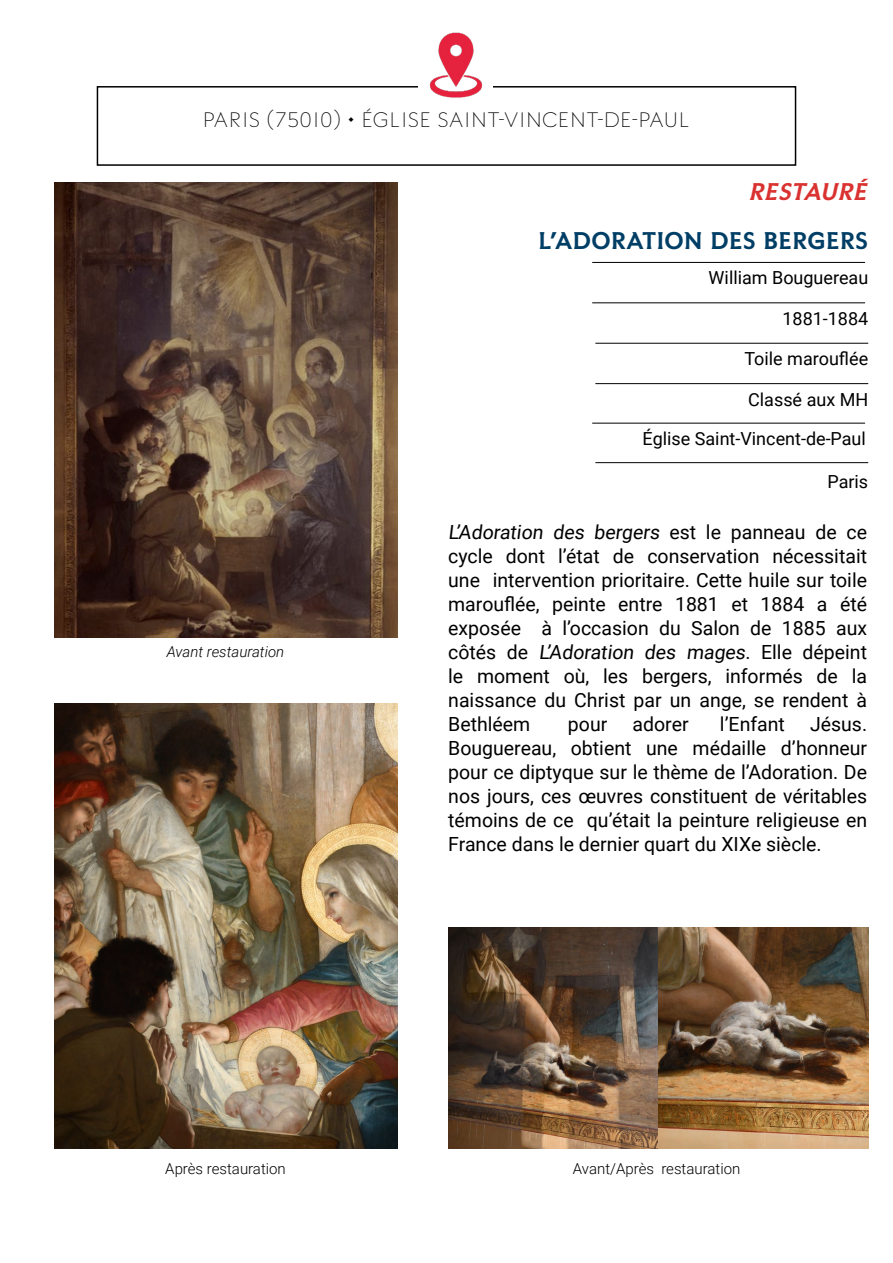
<style>
.page{position:relative;width:893px;height:1263px;background:#fff}
.page>*{position:absolute;margin:0;border:0;box-sizing:border-box;transform-origin:0 0}
.t1{font:900 22.5px "Sauvegarde";color:#003e66}
.t2{font:italic 900 22.5px "Sauvegarde";color:#d93230}
.t3{font:19.5px/24px "Roboto";color:#000;text-align:justify}
.t4{font:100 19.5px "Sauvegarde";color:#000}
.t5{font:18px/39.5px "Roboto";color:#000;text-align:right}
.t6{font:300 15px "Roboto";color:#000}
.t7{font:italic 300 15px "Roboto";color:#000}
</style>
<div class="page">
<div style="left:97px;top:86px;width:699px;height:80px;border:2px solid #000"></div>
<img style="left:418px;top:32px;width:75px;height:66px">
<hr style="left:592px;top:302px;width:273px;height:1px;background:#000">
<hr style="left:595px;top:343px;width:273px;height:1px;background:#000">
<hr style="left:595px;top:383px;width:273px;height:1px;background:#000">
<hr style="left:592px;top:423px;width:273px;height:1px;background:#000">
<hr style="left:592px;top:262px;width:273px;height:1px;background:#000">
<img style="left:54px;top:183px;width:343px;height:455px">
<img style="left:54px;top:704px;width:343px;height:444px">
<hr style="left:595px;top:462px;width:273px;height:1px;background:#000">
<img style="left:448px;top:927px;width:420px;height:221px">
<p class="t4" style="left:203px;top:108px;width:489px">PARIS (75010) • ÉGLISE SAINT-VINCENT-DE-PAUL</p>
<p class="t2" style="left:748px;top:178px;width:126px">RESTAURÉ</p>
<p class="t1" style="left:538px;top:228px;width:329px">L’ADORATION DES BERGERS</p>
<p class="t5" style="left:709px;top:258px;width:161px">William Bouguereau</p>
<p class="t5" style="left:782px;top:298px;width:87px">1881-1884</p>
<p class="t5" style="left:744px;top:338px;width:125px">Toile marouflée</p>
<p class="t5" style="left:643px;top:379px;width:227px">Classé aux MH<br>Église Saint-Vincent-de-Paul</p>
<p class="t7" style="left:167px;top:641px;width:119px">Avant restauration</p>
<p class="t6" style="left:165px;top:1158px;width:122px">Après restauration</p>
<p class="t5" style="left:827px;top:461px;width:42px">Paris</p>
<p class="t3" style="left:448px;top:519px;width:420px">L’Adoration des bergers e st l e p a n n e a u d e c e cycle dont l’état de conservation nécessitait une intervention prioritaire. Cette huile sur toile marouflée, peinte entre 1881 et 1884 a été exposée à l’occasion du Salon de 1885 aux côt é s d e L’Adoration des mages. E l l e d é p e i nt le moment où, les bergers, informés de la naissance du Christ par un ange, se rendent à Bethléem</p>
<p class="t3" style="left:568px;top:711px;width:41px">pour</p>
<p class="t3" style="left:632px;top:711px;width:58px">adorer</p>
<p class="t3" style="left:720px;top:711px;width:66px">l’Enfant</p>
<p class="t3" style="left:448px;top:711px;width:420px;text-indent:362px">Jésus.<br>Bouguereau, obtient une médaille d’honneur pour ce diptyque sur le thème de l’Adoration. De nos jours, ces œuvres constituent de véritables témoins de ce qu’était la peinture religieuse en France dans le dernier quart du XIXe siècle.</p>
<p class="t6" style="left:573px;top:1158px;width:169px">Avant/Après restauration</p>
</div>
